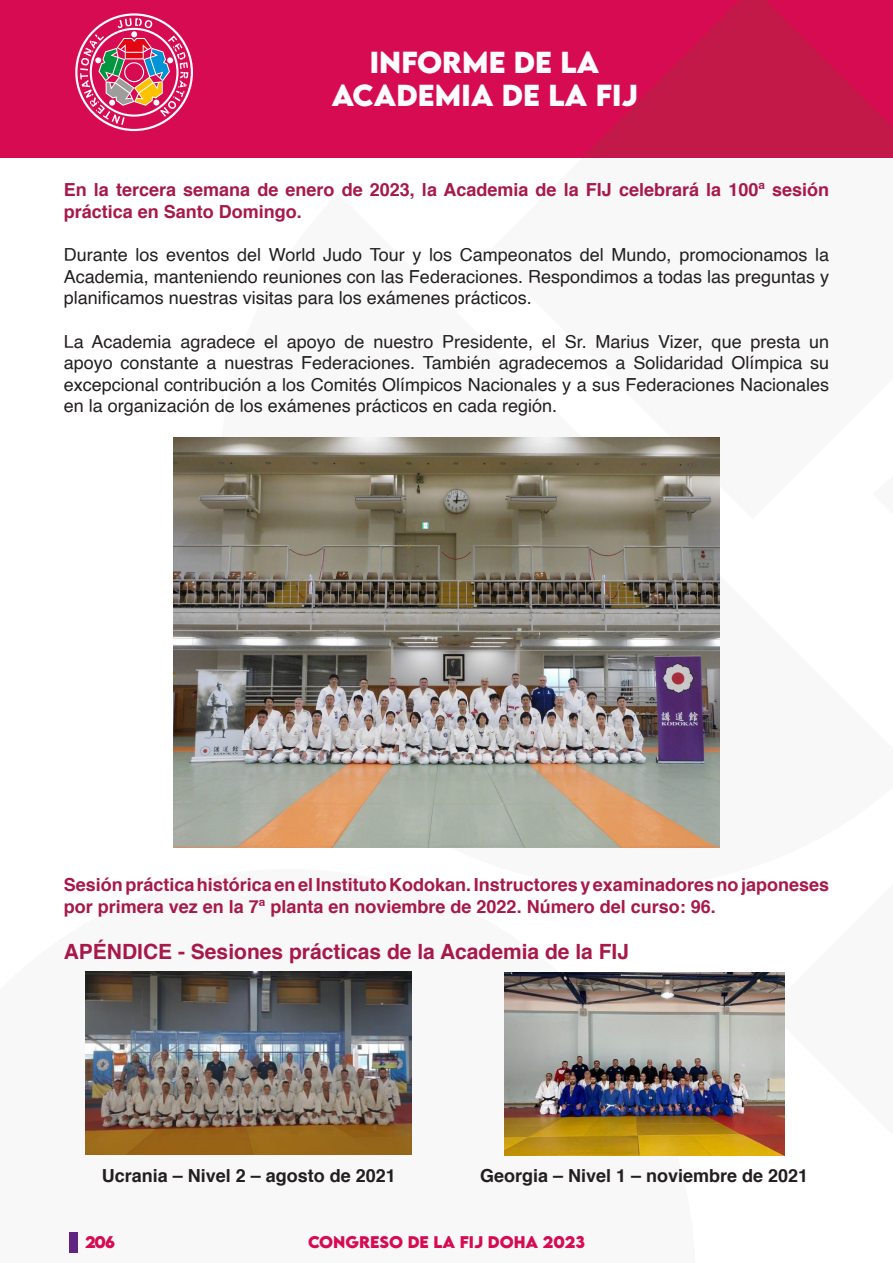
<style>
.page{position:relative;width:893px;height:1263px;background:#fff}
.page>*{position:absolute;margin:0;border:0;box-sizing:border-box;transform-origin:0 0}
.Page_headtitle{font:700 27px "LEMONMILK";color:#fcfcfc}
.Titre{font:700 21px "Helvetica";color:#a71949}
.Texte_contenu{font:18px/21.6px "Helvetica";color:#231f20;text-align:justify}
.Texte_contenu-2{font:700 18px/21.6px "Helvetica";color:#a71949}
.Texte_contenu-3{font:700 18px "Helvetica";color:#231f20}
.t1{font:700 15px "LEMONMILK";color:#d60b52}
</style>
<div class="page">
<div style="left:0;top:0;width:893px;height:157px;background:#d60b52"></div>
<svg style="left:583px;top:0;width:310px;height:157px;fill:#c21949"></svg>
<svg style="left:75px;top:13px;width:118px;height:118px"></svg>
<div style="left:69px;top:1232px;width:8px;height:20px;background:#602483"></div>
<img style="left:173px;top:438px;width:547px;height:410px">
<img style="left:86px;top:971px;width:326px;height:183px">
<img style="left:504px;top:972px;width:280px;height:183px">
<p class="Page_headtitle" style="left:370px;top:44px;width:210px">INFORME DE LA</p>
<p class="Page_headtitle" style="left:332px;top:77px;width:308px">ACADEMIA DE LA FIJ</p>
<p class="Texte_contenu-2" style="left:64px;top:179px;width:767px">En la tercera semana de enero de 2023, la Academia de la FIJ celebrará la 100ª sesión práctica en Santo Domingo.</p>
<p class="Texte_contenu" style="left:64px;top:245px;width:767px">Durante los eventos del World Judo Tour y los Campeonatos del Mundo, promocionamos la Academia, manteniendo reuniones con las Federaciones. Respondimos a todas las preguntas y planificamos nuestras visitas para los exámenes prácticos.</p>
<p class="Texte_contenu" style="left:64px;top:331px;width:767px">La Academia agradece el apoyo de nuestro Presidente, el Sr. Marius Vizer, que presta un apoyo constante a nuestras Federaciones. También agradecemos a Solidaridad Olímpica su excepcional contribución a los Comités Olímpicos Nacionales y a sus Federaciones Nacionales en la organización de los exámenes prácticos en cada región.</p>
<p class="Texte_contenu-2" style="left:64px;top:874px;width:767px">Sesión práctica histórica en el Instituto Kodokan. Instructores y examinadores no japoneses por primera vez en la 7ª planta en noviembre de 2022. Número del curso: 96.</p>
<p class="Titre" style="left:64px;top:935px;width:567px">APÉNDICE - Sesiones prácticas de la Academia de la FIJ</p>
<p class="Texte_contenu-3" style="left:102px;top:1161px;width:296px">Ucrania – Nivel 2 – agosto de 2021</p>
<p class="Texte_contenu-3" style="left:480px;top:1161px;width:330px">Georgia – Nivel 1 – noviembre de 2021</p>
<p class="t1" style="left:85px;top:1232px;width:31px">206</p>
<p class="t1" style="left:308px;top:1232px;width:278px">CONGRESO DE LA FIJ DOHA 2023</p>
</div>
